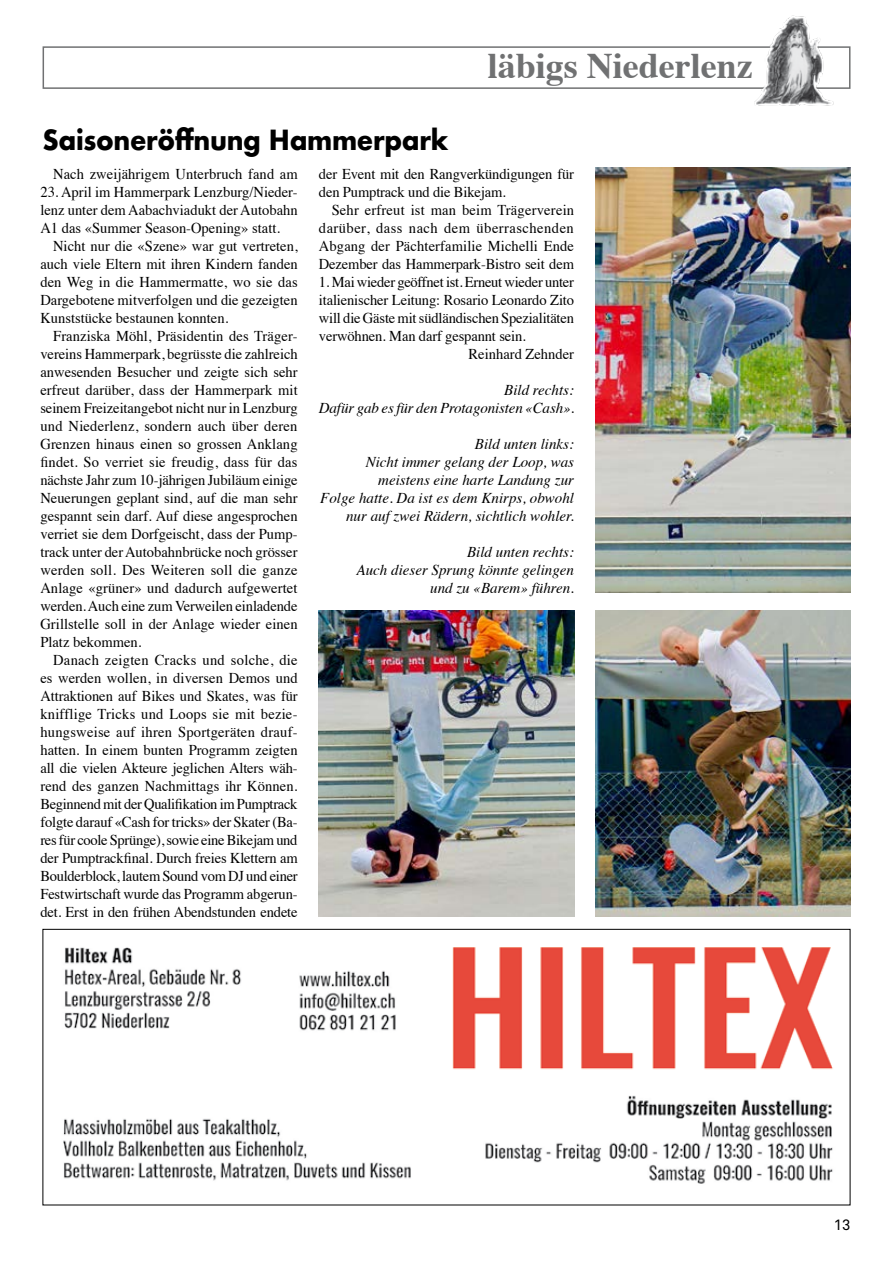
<style>
.page{position:relative;width:893px;height:1263px;background:#fff}
.page>*{position:absolute;margin:0;border:0;box-sizing:border-box;transform-origin:0 0}
.t1{font:700 36px "Times";color:#707172}
.t2{font:700 27px "Futura";letter-spacing:-.015em;color:#000;scale:.94 1}
.t3{font:15px/18px "Times";letter-spacing:-.01em;color:#000;text-align:justify}
.t4{font:italic 15px/18px "Times";color:#000;text-align:right}
.t5{font:15px "Akkurat Pro";color:#000}
</style>
<div class="page">
<div style="left:43px;top:46px;width:807px;height:43px;border:2px solid #707172"></div>
<img style="left:755px;top:15px;width:81px;height:90px">
<img style="left:63px;top:947px;width:770px;height:237px">
<img style="left:449px;top:947px;width:384px;height:127px">
<img style="left:595px;top:167px;width:255px;height:426px">
<img style="left:319px;top:610px;width:255px;height:306px">
<img style="left:595px;top:611px;width:255px;height:305px">
<h1 class="t1" style="left:488px;top:32px;width:266px">läbigs Niederlenz</h1>
<h2 class="t2" style="left:43px;top:120px;width:434px">Saisoneröffnung Hammerpark</h2>
<p class="t3" style="left:53px;top:163px;width:246px">Nach zweijährigem Unterbruch fand am</p>
<p class="t3" style="left:40px;top:181px;width:259px">23. April im Hammerpark Lenzburg/Nieder&shy;lenz unter dem Aabachviadukt der Autobahn A1 das «Summer Season-Opening» statt.</p>
<p class="t3" style="left:40px;top:235px;width:259px;text-indent:13px">Nicht nur die «Szene» war gut vertreten, auch viele Eltern mit ihren Kindern fanden den Weg in die Hammermatte, wo sie das Dargebotene mitverfolgen und die gezeigten Kunststücke bestaunen konnten.</p>
<p class="t3" style="left:40px;top:325px;width:259px;text-indent:13px">Franziska Möhl, Präsidentin des Träger&shy;vereins Hammerpark, begrüsste die zahlreich anwesenden Besucher und zeigte sich sehr erfreut darüber, dass der Hammerpark mit seinem Freizeitangebot nicht nur in Lenzburg und Niederlenz, sondern auch über deren Grenzen hinaus einen so grossen Anklang findet. So verriet sie freudig, dass für das nächste Jahr zum 10-jährigen Jubiläum einige Neuerungen geplant sind, auf die man sehr gespannt sein darf. Auf diese angesprochen verriet sie dem Dorfgeischt, dass der Pump&shy;track unter der Autobahnbrücke noch grösser werden soll. Des Weiteren soll die ganze Anlage «grüner» und dadurch aufgewertet werden. Auch eine zum Verweilen einladende Grillstelle soll in der Anlage wieder einen Platz bekommen.</p>
<p class="t3" style="left:40px;top:649px;width:259px;text-indent:13px">Danach zeigten Cracks und solche, die es werden wollen, in diversen Demos und Attraktionen auf Bikes und Skates, was für knifflige Tricks und Loops sie mit bezie&shy;hungsweise auf ihren Sportgeräten drauf&shy;hatten. In einem bunten Programm zeigten all die vielen Akteure jeglichen Alters wäh&shy;rend des ganzen Nachmittags ihr Können.<br>Beginnend mit der Qualifikation im Pumptrack folgte darauf «Cash for tricks» der Skater (Ba&shy;res für coole Sprünge), sowie eine Bikejam und der Pumptrackfinal. Durch freies Klettern am Boulderblock, lautem Sound vom DJ und einer Festwirtschaft wurde das Programm abgerun&shy;det. Erst in den frühen Abendstunden endete</p>
<p class="t3" style="left:319px;top:163px;width:257px">der Event mit den Rangverkündigungen für den Pumptrack und die Bikejam.</p>
<p class="t3" style="left:319px;top:199px;width:257px;text-indent:13px">Sehr erfreut ist man beim Trägerverein darüber, dass nach dem überraschenden Abgang der Pächterfamilie Michelli Ende Dezember das Hammerpark-Bistro seit dem</p>
<p class="t3" style="left:319px;top:271px;width:256px">1. Mai wieder geöffnet ist. Erneut wieder unter</p>
<p class="t3" style="left:319px;top:289px;width:257px">italienischer Leitung: Rosario Leonardo Zito</p>
<p class="t3" style="left:319px;top:307px;width:257px">will die Gäste mit südländischen Spezialitäten</p>
<p class="t3" style="left:319px;top:325px;width:208px">verwöhnen. Man darf gespannt sein.</p>
<p class="t3" style="left:469px;top:343px;width:107px">Reinhard Zehnder</p>
<p class="t4" style="left:319px;top:380px;width:257px">Bild rechts:<br>Dafür gab es für den Protagonisten «Cash».</p>
<p class="t4" style="left:320px;top:434px;width:255px">Bild unten links:<br>Nicht immer gelang der Loop, was meistens eine harte Landung zur<br>Folge hatte. Da ist es dem Knirps, obwohl nur auf zwei Rädern, sichtlich wohler.</p>
<p class="t4" style="left:357px;top:542px;width:219px">Bild unten rechts:<br>Auch dieser Sprung könnte gelingen und zu «Barem» führen.</p>
<p class="t5" style="left:834px;top:1216px;width:18px">13</p>
</div>
